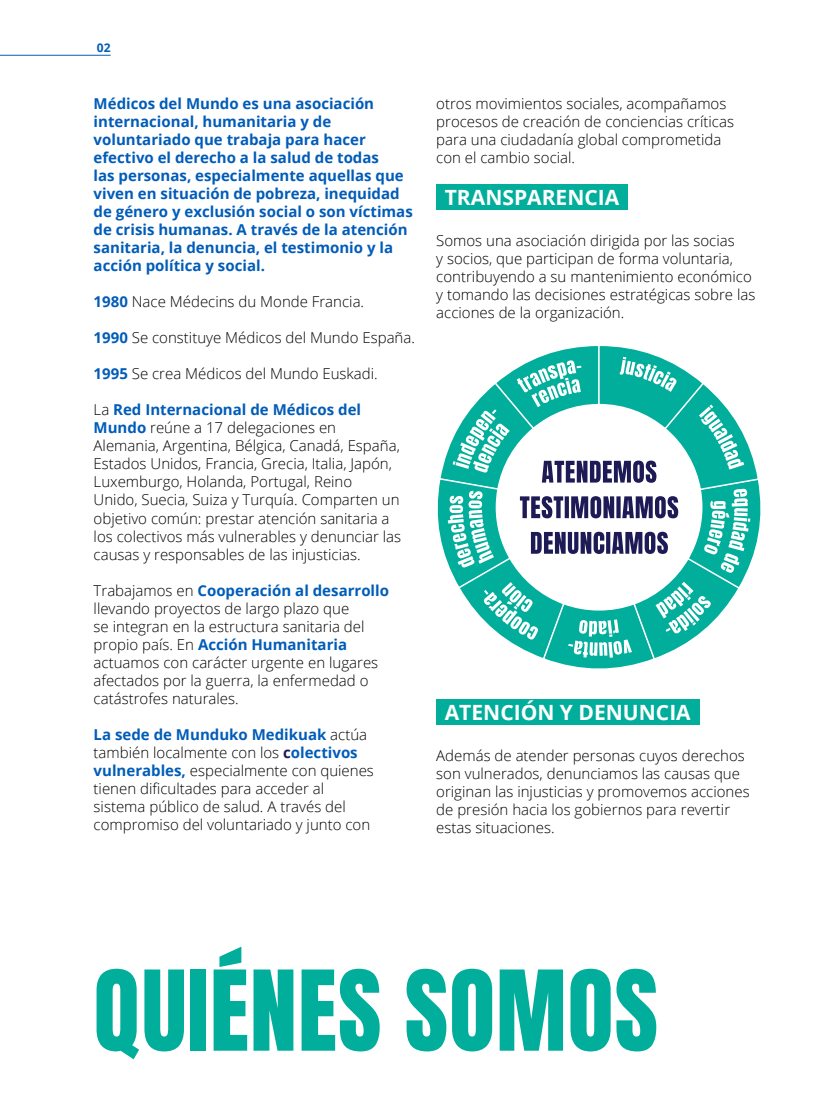
<style>
.page{position:relative;width:830px;height:1106px;background:#fff}
.page>*{position:absolute;margin:0;border:0;box-sizing:border-box;transform-origin:0 0}
.t1{font:94.5px "Anton";letter-spacing:.01em;color:#00ae9b}
.t2{font:700 21px "Open Sans";color:#fff}
.t3{font:300 15px/18px "Open Sans";color:#000}
.t4{font:700 15px/18px "Open Sans";color:#005cb9}
.t5{font:700 12px "Open Sans";color:#005cb9}
.s1{font-weight:700;color:#005cb9}
.s2{font-weight:700;color:#1d1a55}
</style>
<div class="page">
<hr style="left:0;top:55px;width:111px;height:1px;background:#005cb9">
<div style="left:436px;top:184px;width:191px;height:26px;background:#00ae9b"></div>
<div style="left:436px;top:699px;width:263px;height:25px;background:#00ae9b"></div>
<svg style="left:437px;top:346px;width:324px;height:323px"></svg>
<svg style="left:447px;top:357px;width:303px;height:300px"></svg>
<p class="t5" style="left:97px;top:39px;width:15px">02</p>
<p class="t4" style="left:94px;top:94px;width:320px">Médicos del Mundo es una asociación internacional, humanitaria y de voluntariado que trabaja para hacer efectivo el derecho a la salud de todas<br>las personas, especialmente aquellas que viven en situación de pobreza, inequidad de género y exclusión social o son víctimas de crisis humanas. A través de la atención sanitaria, la denuncia, el testimonio y la acción política y social.</p>
<p class="t3" style="left:94px;top:292px;width:272px"><span class="s1">1980</span> Nace Médecins du Monde Francia.</p>
<p class="t3" style="left:94px;top:328px;width:323px"><span class="s1">1990</span> Se constituye Médicos del Mundo España.</p>
<p class="t3" style="left:94px;top:364px;width:285px"><span class="s1">1995</span> Se crea Médicos del Mundo Euskadi.</p>
<p class="t3" style="left:94px;top:400px;width:309px">La <span class="s1">Red Internacional de Médicos del Mundo</span> reúne a 17 delegaciones en Alemania, Argentina, Bélgica, Canadá, España, Estados Unidos, Francia, Grecia, Italia, Japón, Luxemburgo, Holanda, Portugal, Reino<br>Unido, Suecia, Suiza y Turquía. Comparten un objetivo común: prestar atención sanitaria a los colectivos más vulnerables y denunciar las causas y responsables de las injusticias.</p>
<p class="t3" style="left:94px;top:580px;width:297px">Trabajamos en <span class="s1">Cooperación al desarrollo </span>llevando proyectos de largo plazo que<br>se integran en la estructura sanitaria del propio país. En <span class="s1">Acción Humanitaria </span>actuamos con carácter urgente en lugares afectados por la guerra, la enfermedad o catástrofes naturales.</p>
<p class="t3" style="left:94px;top:724px;width:282px"><span class="s1">La sede de Munduko Medikuak</span> actúa también localmente con los <span class="s2">c</span><span class="s1">olectivos vulnerables,</span> especialmente con quienes tienen dificultades para acceder al sistema público de salud. A través del compromiso del voluntariado y junto con</p>
<p class="t3" style="left:436px;top:94px;width:299px">otros movimientos sociales, acompañamos procesos de creación de conciencias críticas para una ciudadanía global comprometida con el cambio social.</p>
<h2 class="t2" style="left:444px;top:183px;width:176px">TRANSPARENCIA</h2>
<p class="t3" style="left:436px;top:231px;width:320px">Somos una asociación dirigida por las socias<br>y socios, que participan de forma voluntaria, contribuyendo a su mantenimiento económico y tomando las decisiones estratégicas sobre las acciones de la organización.</p>
<h2 class="t2" style="left:444px;top:697px;width:247px">ATENCIÓN Y DENUNCIA</h2>
<p class="t3" style="left:436px;top:745px;width:315px">Además de atender personas cuyos derechos son vulnerados, denunciamos las causas que originan las injusticias y promovemos acciones de presión hacia los gobiernos para revertir estas situaciones.</p>
<h1 class="t1" style="left:94px;top:962px;width:565px">QUIÉNES SOMOS</h1>
</div>
